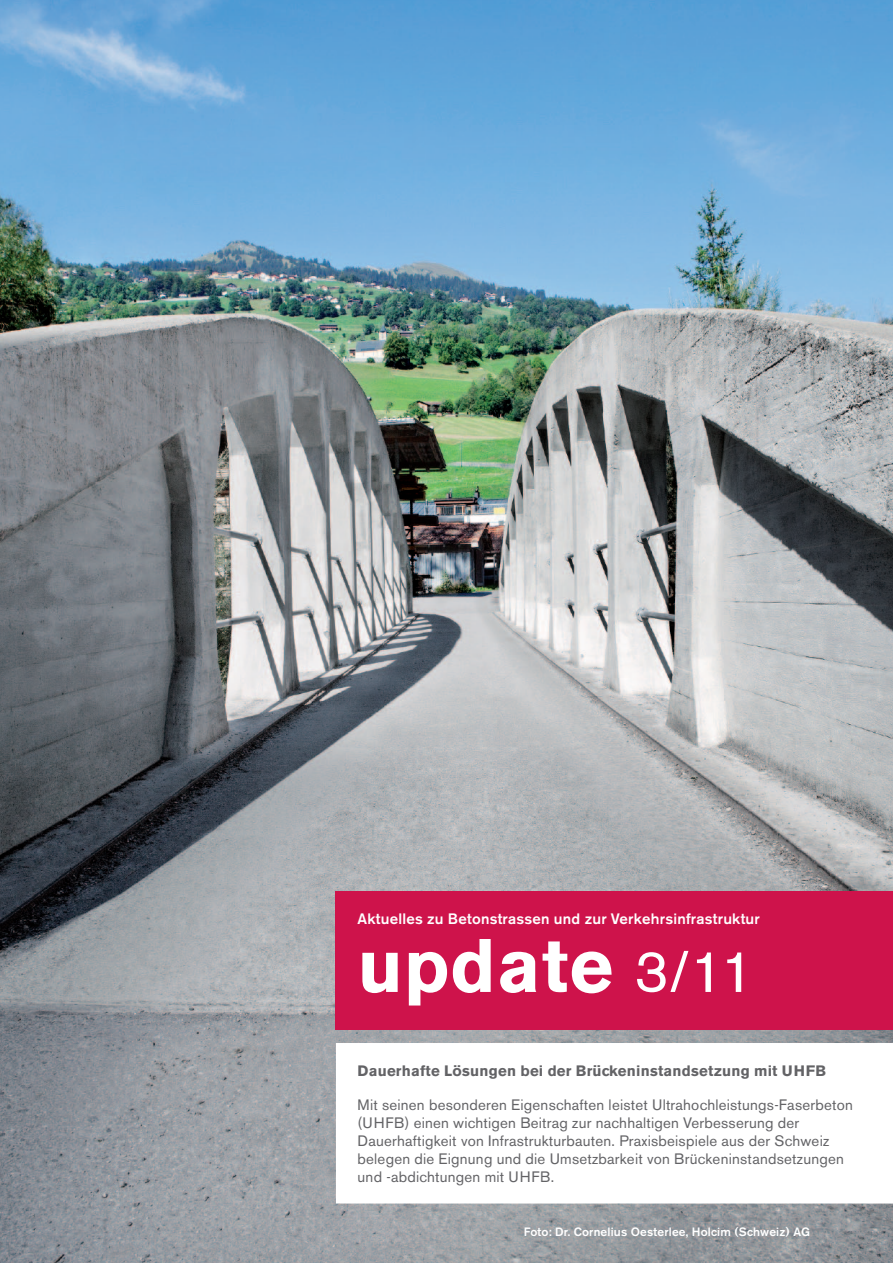
<style>
.page{position:relative;width:893px;height:1263px;background:#fff}
.page>*{position:absolute;margin:0;border:0;box-sizing:border-box;transform-origin:0 0}
.t1{font:700 75px "Akzidenz Grotesk BE";letter-spacing:.015em;color:#fff}
.t2{font:15px/18px "Akzidenz Grotesk BE";letter-spacing:.015em;color:#636366}
.t3{font:700 15px "Akzidenz Grotesk BE";letter-spacing:.015em;color:#636366}
.t4{font:500 15px "Akzidenz Grotesk BE";letter-spacing:.015em;color:#fff}
.t5{font:500 12px "Akzidenz Grotesk BE";letter-spacing:.015em;color:#fff}
.s1{font-weight:400;font-size:58.5px}
</style>
<div class="page">
<img style="left:0;top:0;width:893px;height:1263px">
<div style="left:336px;top:891px;width:557px;height:138px;background:#ce134b"></div>
<svg style="left:336px;top:1043px;width:557px;height:160px"></svg>
<p class="t4" style="left:358px;top:909px;width:404px">Aktuelles zu Betonstrassen und zur Verkehrsinfrastruktur</p>
<h1 class="t1" style="left:358px;top:922px;width:398px">update <span class="s1">3/11</span></h1>
<p class="t3" style="left:358px;top:1061px;width:470px">Dauerhafte Lösungen bei der Brückeninstandsetzung mit UHFB</p>
<p class="t2" style="left:358px;top:1096px;width:497px">Mit seinen besonderen Eigenschaften leistet Ultrahochleistungs-Faserbeton (UHFB) einen wichtigen Beitrag zur nachhaltigen Verbesserung der Dauerhaftigkeit von Infrastrukturbauten. Praxisbeispiele aus der Schweiz belegen die Eignung und die Umsetzbarkeit von Brückeninstandsetzungen und -abdichtungen mit UHFB.</p>
<p class="t5" style="left:524px;top:1224px;width:288px">Foto: Dr. Cornelius Oesterlee, Holcim (Schweiz) AG</p>
</div>
